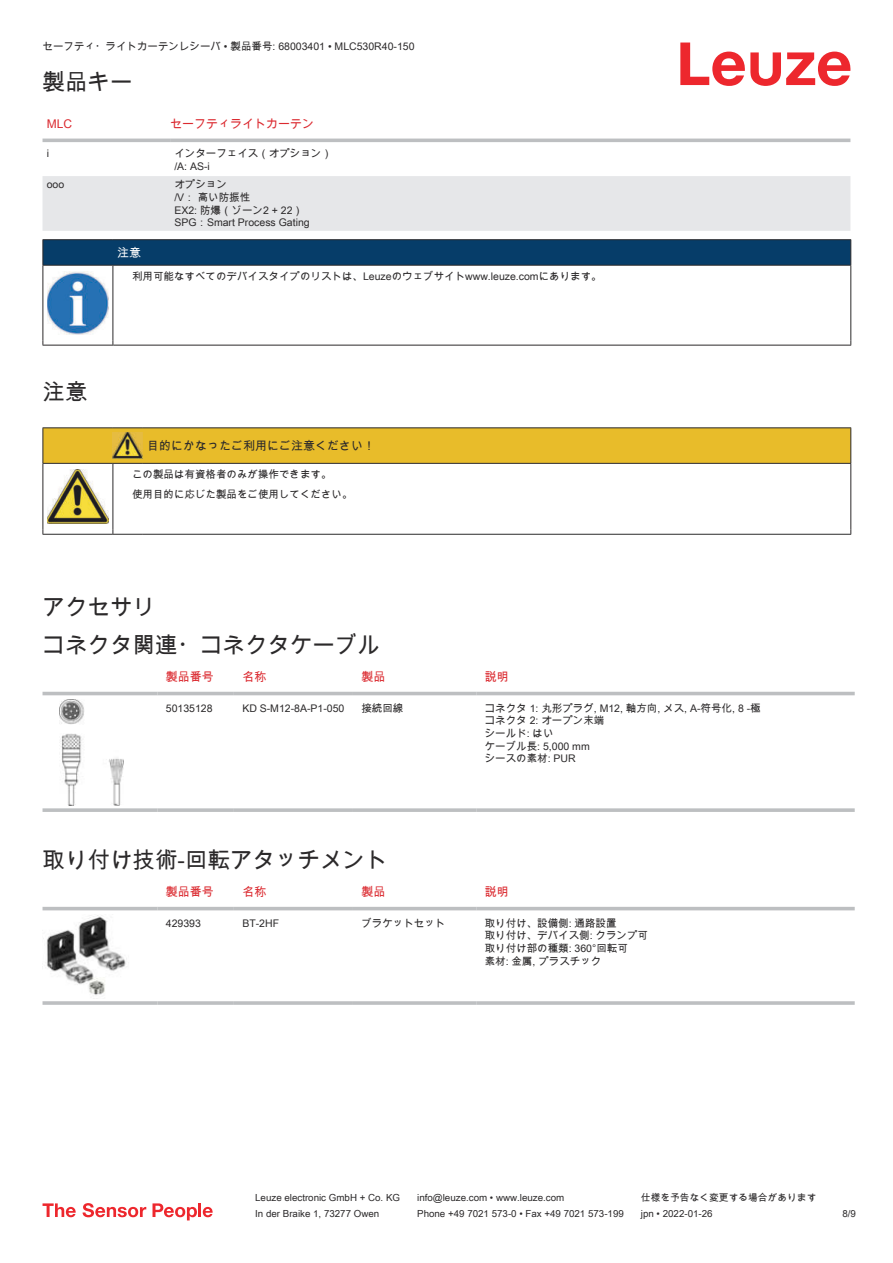
<style>
.page{position:relative;width:893px;height:1263px;background:#fff}
.page>*{position:absolute;margin:0;border:0;box-sizing:border-box;transform-origin:0 0}
.t1{font:22.5px/38.7px "Arial Unicode MS";color:#2b292a}
.t2{font:12px "Arial Unicode MS";color:#db2a30}
.t3{font:12px "Arial Unicode MS";color:#2b292a}
.t4{font:12px "Arial Unicode MS";color:#fff}
.t5{font:10.5px/12.6px "Arial Unicode MS";color:#2b292a}
.t6{font:9.75px "Arial Unicode MS";color:#2b292a}
</style>
<div class="page">
<svg style="left:680px;top:43px;width:170px;height:43px"></svg>
<svg style="left:43px;top:138px;width:807px;height:1px"></svg>
<div style="left:43px;top:176px;width:807px;height:55px;background:#e6e7e9"></div>
<hr style="left:43px;top:139px;width:127px;height:3px;background:#bdbfc1">
<hr style="left:170px;top:139px;width:680px;height:3px;background:#bdbfc1">
<div style="left:43px;top:691px;width:812px;height:5px;background:#eeefef"></div>
<hr style="left:43px;top:692px;width:114px;height:3px;background:#bdbfc1">
<hr style="left:157px;top:692px;width:77px;height:3px;background:#bdbfc1">
<hr style="left:234px;top:692px;width:119px;height:3px;background:#bdbfc1">
<hr style="left:353px;top:692px;width:123px;height:3px;background:#bdbfc1">
<hr style="left:476px;top:692px;width:379px;height:3px;background:#bdbfc1">
<svg style="left:43px;top:808px;width:114px;height:4px"></svg>
<svg style="left:157px;top:808px;width:77px;height:4px"></svg>
<svg style="left:234px;top:808px;width:119px;height:4px"></svg>
<svg style="left:353px;top:808px;width:123px;height:4px"></svg>
<svg style="left:476px;top:808px;width:379px;height:4px;background:#c3c5c7"></svg>
<img style="left:59px;top:699px;width:65px;height:107px">
<svg style="left:43px;top:906px;width:812px;height:5px;fill:#eff0f0"></svg>
<hr style="left:43px;top:907px;width:114px;height:3px;background:#bdbfc1">
<hr style="left:157px;top:907px;width:77px;height:3px;background:#bdbfc1">
<hr style="left:234px;top:907px;width:119px;height:3px;background:#bdbfc1">
<hr style="left:353px;top:907px;width:123px;height:3px;background:#bdbfc1">
<hr style="left:476px;top:907px;width:379px;height:3px;background:#bdbfc1">
<hr style="left:43px;top:1001px;width:114px;height:4px;background:#bdbfc1">
<hr style="left:157px;top:1001px;width:77px;height:4px;background:#c8cacc">
<hr style="left:234px;top:1001px;width:119px;height:4px;background:#c3c5c7">
<hr style="left:353px;top:1001px;width:123px;height:4px;background:#bdbfc1">
<hr style="left:476px;top:1001px;width:379px;height:4px;background:#c8cacc">
<img style="left:43px;top:915px;width:84px;height:84px">
<svg style="left:43px;top:1203px;width:33px;height:14px"></svg>
<svg style="left:83px;top:1203px;width:63px;height:14px"></svg>
<svg style="left:153px;top:1203px;width:44px;height:17px"></svg>
<hr style="left:198px;top:1203px;width:3px;height:14px;background:#ed272d">
<svg style="left:203px;top:1207px;width:10px;height:10px"></svg>
<svg style="left:44px;top:266px;width:806px;height:79px"></svg>
<hr style="left:43px;top:239px;width:70px;height:1px;background:#2b292a">
<hr style="left:43px;top:265px;width:70px;height:1px;background:#2b292a">
<hr style="left:113px;top:239px;width:738px;height:1px;background:#2b292a">
<svg style="left:43px;top:240px;width:808px;height:25px;background:#063c67"></svg>
<hr style="left:113px;top:265px;width:738px;height:1px;background:#2b292a">
<hr style="left:43px;top:266px;width:1px;height:75px;background:#2b292a">
<hr style="left:113px;top:266px;width:1px;height:75px;background:#2b292a">
<hr style="left:850px;top:266px;width:1px;height:75px;background:#2b292a">
<hr style="left:43px;top:345px;width:70px;height:1px;background:#2b292a">
<hr style="left:113px;top:345px;width:738px;height:1px;background:#2b292a">
<img style="left:47px;top:272px;width:61px;height:62px">
<div style="left:115px;top:266px;width:734px;height:20px;background:#fff"></div>
<svg style="left:44px;top:505px;width:806px;height:29px"></svg>
<hr style="left:43px;top:427px;width:70px;height:1px;background:#2b292a">
<hr style="left:113px;top:427px;width:30px;height:1px;background:#2b292a">
<hr style="left:143px;top:427px;width:708px;height:1px;background:#2b292a">
<hr style="left:43px;top:464px;width:1px;height:66px;background:#2b292a">
<hr style="left:113px;top:464px;width:1px;height:66px;background:#2b292a">
<hr style="left:850px;top:464px;width:1px;height:66px;background:#2b292a">
<hr style="left:43px;top:534px;width:70px;height:1px;background:#2b292a">
<hr style="left:113px;top:534px;width:30px;height:1px;background:#2b292a">
<hr style="left:143px;top:534px;width:708px;height:1px;background:#2b292a">
<img style="left:47px;top:505px;width:61px;height:18px">
<svg style="left:43px;top:428px;width:808px;height:77px"></svg>
<p class="t5" style="left:43px;top:40px;width:374px">セーフティ・ライトカーテンレシーバ • 製品番号: 68003401 • MLC530R40-150</p>
<h1 class="t1" style="left:43px;top:62px;width:91px">製品キー</h1>
<p class="t2" style="left:47px;top:119px;width:27px">MLC</p>
<p class="t2" style="left:170px;top:115px;width:145px">セーフティライトカーテン</p>
<p class="t5" style="left:47px;top:147px;width:4px">i</p>
<p class="t5" style="left:174px;top:147px;width:159px">インターフェイス（オプション）/A: AS-i</p>
<p class="t5" style="left:47px;top:178px;width:19px">ooo</p>
<p class="t5" style="left:174px;top:178px;width:137px">オプション<br>/V： 高い防振性<br>EX2: 防爆（ゾーン2 + 22）<br>SPG：Smart Process Gating</p>
<p class="t4" style="left:117px;top:244px;width:25px">注意</p>
<p class="t5" style="left:132px;top:270px;width:471px">利用可能なすべてのデバイスタイプのリストは、Leuzeのウェブサイトwww.leuze.comにあります。</p>
<h1 class="t1" style="left:43px;top:372px;width:46px">注意</h1>
<p class="t3" style="left:147px;top:437px;width:229px">目的にかなったご利用にご注意ください！</p>
<p class="t5" style="left:132px;top:464px;width:222px;line-height:20.2px">この製品は有資格者のみが操作できます。<br>使用目的に応じた製品をご使用してください。</p>
<h1 class="t1" style="left:43px;top:587px;width:339px">アクセサリ<br>コネクタ関連・コネクタケーブル</h1>
<p class="t2" style="left:166px;top:668px;width:49px">製品番号</p>
<p class="t2" style="left:242px;top:668px;width:25px">名称</p>
<p class="t2" style="left:361px;top:668px;width:25px">製品</p>
<p class="t2" style="left:485px;top:668px;width:25px">説明</p>
<p class="t5" style="left:166px;top:701px;width:48px">50135128</p>
<p class="t5" style="left:242px;top:701px;width:104px">KD S-M12-8A-P1- 050</p>
<p class="t5" style="left:361px;top:701px;width:43px">接続回線</p>
<p class="t5" style="left:485px;top:701px;width:277px">コネクタ 1: 丸形プラグ, M12, 軸方向, メス, A-符号化, 8 -極コネクタ 2: オープン末端<br>シールド: はい<br>ケーブル長: 5,000 mm<br>シースの素材: PUR</p>
<h1 class="t1" style="left:43px;top:841px;width:346px">取り付け技術-回転アタッチメント</h1>
<p class="t2" style="left:166px;top:883px;width:49px">製品番号</p>
<p class="t2" style="left:242px;top:883px;width:25px">名称</p>
<p class="t2" style="left:361px;top:883px;width:25px">製品</p>
<p class="t2" style="left:485px;top:883px;width:25px">説明</p>
<p class="t5" style="left:166px;top:917px;width:37px">429393</p>
<p class="t5" style="left:242px;top:917px;width:38px">BT-2HF</p>
<p class="t5" style="left:361px;top:917px;width:85px">ブラケットセット</p>
<p class="t5" style="left:485px;top:917px;width:165px">取り付け、設備側: 通路設置<br>取り付け、デバイス側: クランプ可取り付け部の種類: 360°回転可<br>素材: 金属, プラスチック</p>
<p class="t6" style="left:255px;top:1191px;width:146px">Leuze electronic GmbH + Co. KG</p>
<p class="t6" style="left:417px;top:1191px;width:149px">info@leuze.com • www.leuze.com</p>
<p class="t6" style="left:641px;top:1191px;width:177px">仕様を予告なく変更する場合があります</p>
<p class="t6" style="left:255px;top:1206px;width:126px">In der Braike 1, 73277 Owen</p>
<p class="t6" style="left:417px;top:1206px;width:208px">Phone +49 7021 573-0 • Fax +49 7021 573-199</p>
<p class="t6" style="left:641px;top:1206px;width:73px">jpn • 2022-01-26</p>
<p class="t6" style="left:842px;top:1206px;width:15px">8 /9</p>
</div>
